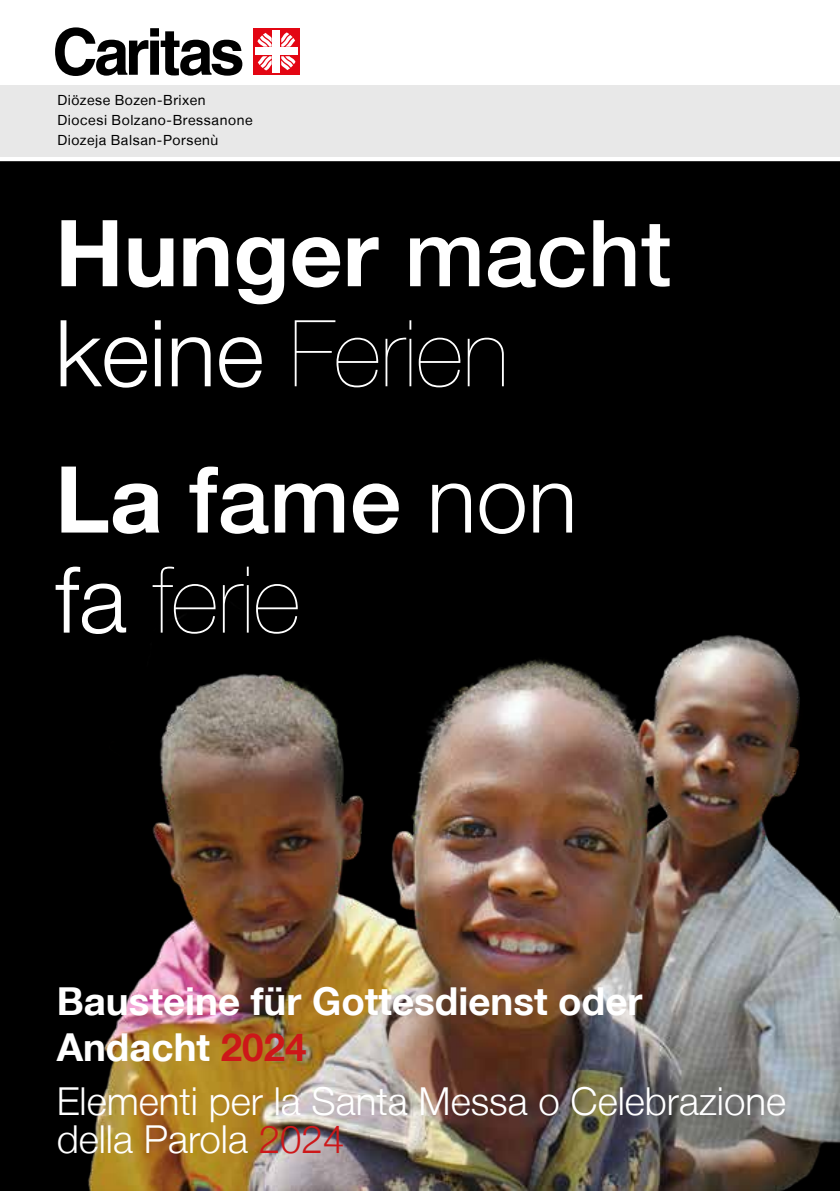
<style>
.page{position:relative;width:840px;height:1191px;background:#fff}
.page>*{position:absolute;margin:0;border:0;box-sizing:border-box;transform-origin:0 0}
.t1{font:700 92.4px/100px "Helvetica Neue LT";color:#fff}
.t2{font:300 92.4px/100px "Helvetica Neue LT";color:#fff}
.t3{font:300 38.4px/38.4px "Helvetica Neue LT";color:#fff}
.t4{font:700 38.4px/46.2px "Helvetica Neue LT";color:#fff}
.t5{font:14px/20px "Helvetica Neue LT";letter-spacing:.04em;color:#000}
.s1{font-weight:500}
.s2{font-weight:300}
.s3{font-weight:200}
.s4{font-weight:700}
.s5{color:#cd1719}
</style>
<div class="page">
<div style="left:0;top:161px;width:839px;height:1030px;background:#000"></div>
<div style="left:0;top:85px;width:839px;height:72px;background:#e3e3e3"></div>
<svg style="left:55px;top:27px;width:187px;height:49px"></svg>
<div style="left:253px;top:28px;width:46px;height:47px;background:#e30613"></div>
<div style="left:255px;top:48px;width:42px;height:7px;background:#fff"></div>
<div style="left:272px;top:30px;width:8px;height:43px;background:#fff"></div>
<svg style="left:257px;top:33px;width:14px;height:14px"></svg>
<svg style="left:281px;top:32px;width:14px;height:15px"></svg>
<svg style="left:281px;top:56px;width:14px;height:14px"></svg>
<svg style="left:258px;top:56px;width:13px;height:14px"></svg>
<img style="left:61px;top:587px;width:778px;height:604px">
<p class="t5" style="left:57px;top:90px;width:196px">Diözese Bozen-Brixen<br>Diocesi Bolzano-Bressanone<br>Diozeja Balsan-Porsenù</p>
<h1 class="t1" style="left:55px;top:201px;width:617px">Hunger <span class="s1">macht </span><span class="s2">keine</span> <span class="s3">Ferien</span></h1>
<h1 class="t2" style="left:55px;top:448px;width:523px"><span class="s4">La</span> <span class="s1">fame</span> non fa <span class="s3">ferie</span></h1>
<h2 class="t4" style="left:57px;top:977px;width:587px">Bausteine für Gottesdienst oder<br>Andacht <span class="s5">2024</span></h2>
<h2 class="t3" style="left:57px;top:1081px;width:730px">Elementi per la Santa Messa o Celebrazione della Parola <span class="s5">2024</span></h2>
</div>
